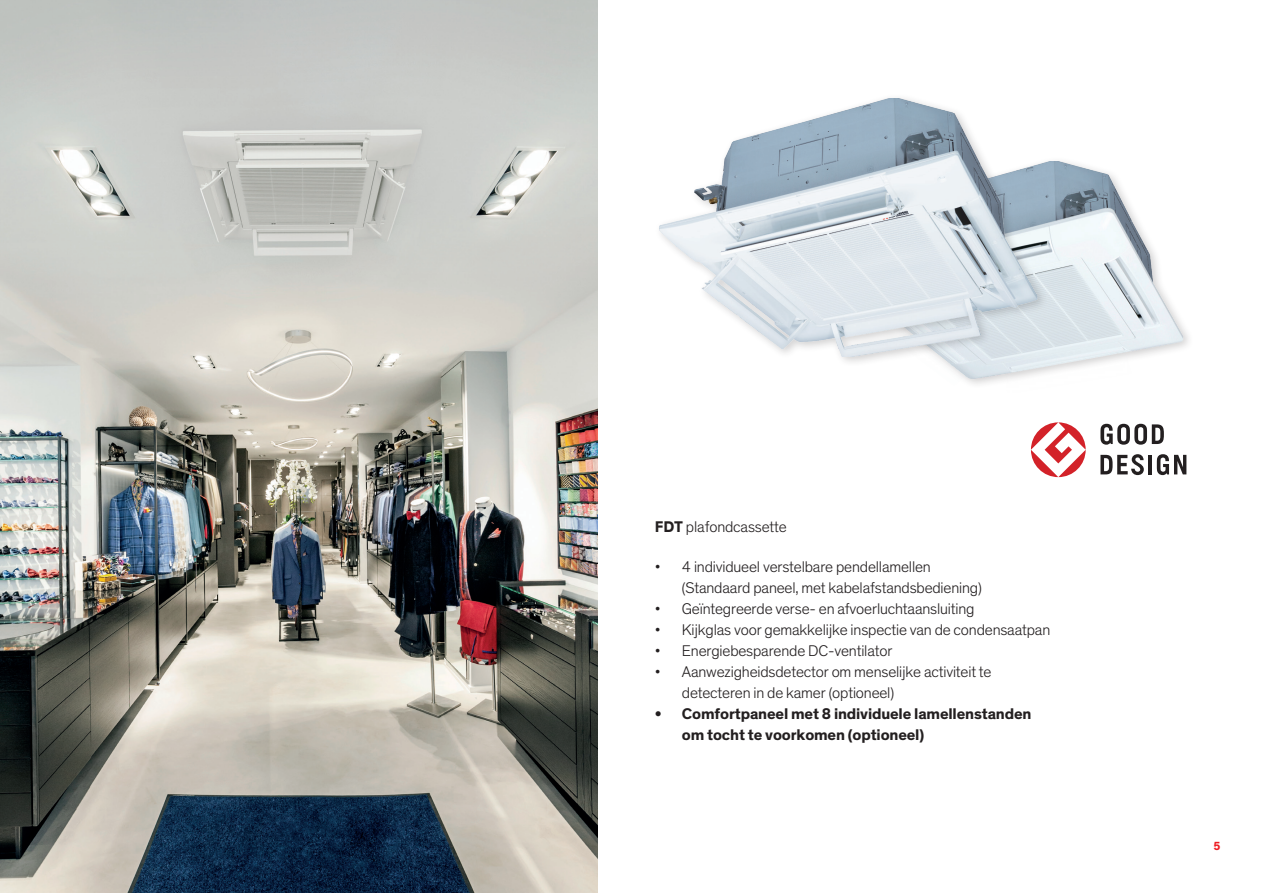
<style>
.page{position:relative;width:1263px;height:893px;background:#fff}
.page>*{position:absolute;margin:0;border:0;box-sizing:border-box;transform-origin:0 0}
.Paragraaf_groot{font:300 15.75px/21px "Theinhardt";letter-spacing:-.01em;color:#231f20}
.t1{font:700 15.75px/21px "Theinhardt";letter-spacing:-.01em;color:#231f20}
.Paginanummer_rechts{font:700 12px "Theinhardt";color:#ee1d23}
.s1{font-weight:700}
</style>
<div class="page">
<img style="left:950px;top:162px;width:235px;height:222px">
<div style="left:655px;top:94px;width:393px;height:273px;background:#231f20;opacity:.21"></div>
<img style="left:655px;top:99px;width:385px;height:257px">
<img style="left:0;top:0;width:597px;height:893px">
<svg style="left:1100px;top:424px;width:64px;height:21px"></svg>
<hr style="left:1148px;top:455px;width:4px;height:19px;background:#231f20">
<svg style="left:1157px;top:454px;width:29px;height:21px"></svg>
<svg style="left:1100px;top:454px;width:44px;height:21px"></svg>
<svg style="left:1031px;top:422px;width:55px;height:55px"></svg>
<p class="Paragraaf_groot" style="left:655px;top:517px;width:133px"><span class="s1">FDT</span> plafondcassette</p>
<p class="Paragraaf_groot" style="left:682px;top:557px;width:301px;text-indent:-27px">• 4 individueel verstelbare pendellamellen (Standaard paneel, met kabelafstandsbediening)</p>
<p class="Paragraaf_groot" style="left:655px;top:599px;width:321px">• Geïntegreerde verse- en afvoerluchtaansluiting</p>
<p class="Paragraaf_groot" style="left:655px;top:620px;width:397px">• Kijkglas voor gemakkelijke inspectie van de condensaatpan</p>
<p class="Paragraaf_groot" style="left:655px;top:641px;width:239px">• Energiebesparende DC-ventilator</p>
<p class="Paragraaf_groot" style="left:682px;top:662px;width:311px;text-indent:-27px">• Aanwezigheidsdetector om menselijke activiteit te detecteren in de kamer (optioneel)</p>
<p class="t1" style="left:682px;top:704px;width:351px;text-indent:-27px">• Comfortpaneel met 8 individuele lamellenstanden om tocht te voorkomen (optioneel)</p>
<p class="Paginanummer_rechts" style="left:1213px;top:839px;width:9px">5</p>
</div>
